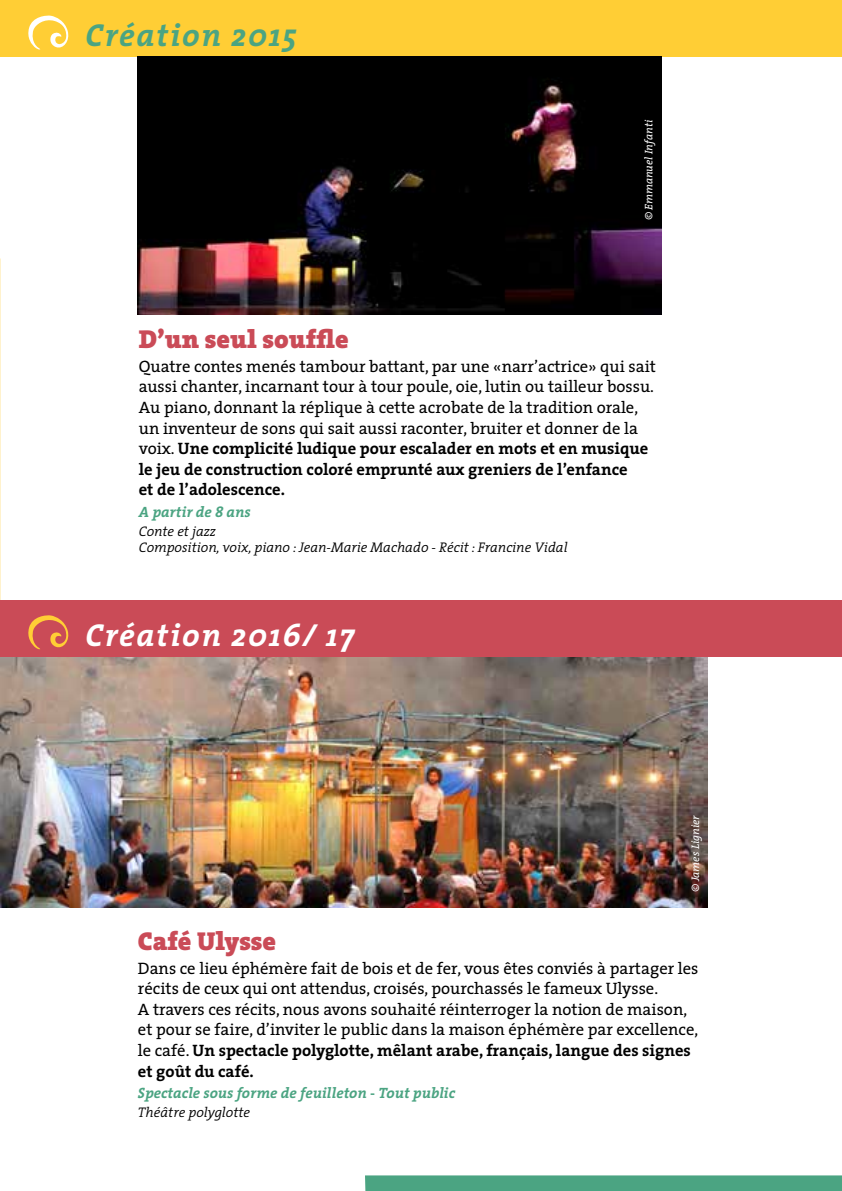
<style>
.page{position:relative;width:842px;height:1191px;background:#fff}
.page>*{position:absolute;margin:0;border:0;box-sizing:border-box;transform-origin:0 0}
.t1{font:italic 700 32px "The Serif";letter-spacing:.05em;color:#fff}
.t2{font:italic 700 32px "The Serif";letter-spacing:.05em;color:#4ba482}
.t3{font:900 26px "The Serif";color:#ca4b57}
.t4{font:16.6px/20.6px "The Serif";color:#000}
.t5{font:italic 700 15px "The Serif";color:#4ba482}
.t6{font:italic 300 14px/16px "The Serif";color:#000}
.t7{font:italic 11px "The Serif";color:#fff}
.s1{font-weight:700}
</style>
<div class="page">
<div style="left:365px;top:1175px;width:477px;height:16px;background:#4ba482"></div>
<div style="left:0;top:0;width:842px;height:57px;background:#ffce35"></div>
<img style="left:138px;top:57px;width:523px;height:257px">
<svg style="left:28px;top:15px;width:41px;height:35px"></svg>
<img style="left:1px;top:656px;width:706px;height:251px">
<div style="left:0;top:600px;width:842px;height:56px;background:#ca4b57"></div>
<svg style="left:28px;top:615px;width:41px;height:34px"></svg>
<h1 class="t2" style="left:85px;top:8px;width:213px">Création 2015</h1>
<p class="t7" style="left:640px;top:220px;width:102px;rotate:-90deg">© Emmanuel Infanti</p>
<h2 class="t3" style="left:139px;top:317px;width:211px">D’un seul souffle</h2>
<p class="t4" style="left:139px;top:355px;width:519px">Quatre contes menés tambour battant, par une «narr’actrice» qui sait aussi chanter, incarnant tour à tour poule, oie, lutin ou tailleur bossu.<br>Au piano, donnant la réplique à cette acrobate de la tradition orale, un inventeur de sons qui sait aussi raconter, bruiter et donner de la voix. <span class="s1">Une complicité ludique pour escalader en mots et en musique le jeu de construction coloré emprunté aux greniers de l’enfance<br>et de l’adolescence.</span></p>
<p class="t5" style="left:139px;top:499px;width:113px">A partir de 8 ans</p>
<p class="t6" style="left:139px;top:523px;width:430px">Conte et jazz<br>Composition, voix, piano : Jean-Marie Machado - Récit : Francine Vidal</p>
<h1 class="t1" style="left:85px;top:608px;width:271px">Création 2016/ 17</h1>
<p class="t7" style="left:686px;top:891px;width:78px;rotate:-90deg">© James Lignier</p>
<h2 class="t3" style="left:138px;top:919px;width:140px">Café Ulysse</h2>
<p class="t4" style="left:138px;top:957px;width:562px">Dans ce lieu éphémère fait de bois et de fer, vous êtes conviés à partager les récits de ceux qui ont attendus, croisés, pourchassés le fameux Ulysse.<br>A travers ces récits, nous avons souhaité réinterroger la notion de maison, et pour se faire, d’inviter le public dans la maison éphémère par excellence, le café. <span class="s1">Un spectacle polyglotte, mêlant arabe, français, langue des signes et goût du café.</span></p>
<p class="t5" style="left:138px;top:1080px;width:319px">Spectacle sous forme de feuilleton - Tout public</p>
<p class="t6" style="left:138px;top:1104px;width:114px">Théâtre polyglotte</p>
</div>
